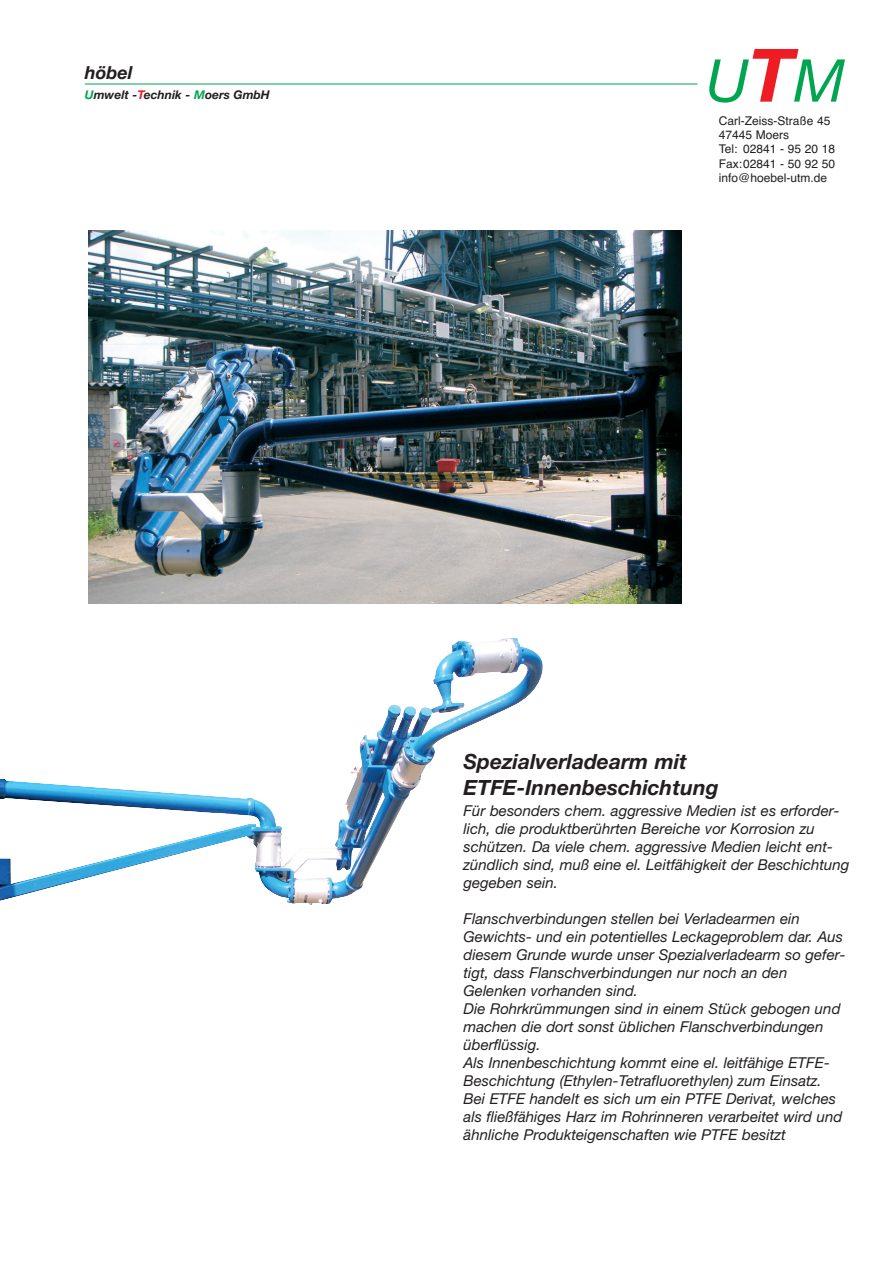
<style>
.page{position:relative;width:893px;height:1263px;background:#fff}
.page>*{position:absolute;margin:0;border:0;box-sizing:border-box;transform-origin:0 0}
.t1{font:italic 700 21px/25.2px "Helvetica Neue";color:#231f20}
.t2{font:italic 700 18px "Helvetica Neue";color:#231f20}
.t3{font:italic 15px/18px "Helvetica Neue";color:#231f20}
.t4{font:12px/14.4px "Helvetica";color:#231f20}
.t5{font:italic 700 12px "Helvetica Neue";color:#231f20}
.s1{color:#00a54f}
.s2{color:#ee1d23}
</style>
<div class="page">
<svg style="left:709px;top:49px;width:136px;height:54px"></svg>
<hr style="left:85px;top:84px;width:612px;height:1px;background:#00a54f">
<img style="left:89px;top:231px;width:592px;height:373px">
<img style="left:0;top:638px;width:543px;height:267px">
<p class="t2" style="left:85px;top:66px;width:49px">höbel</p>
<p class="t5" style="left:85px;top:91px;width:186px"><span class="s1">U</span>mwelt -<span class="s2">T</span>echnik - <span class="s1">M</span>oers GmbH</p>
<p class="t4" style="left:718px;top:114px;width:118px">Carl-Zeiss-Straße 45<br>47445 Moers<br>Tel: 02841 - 95 20 18<br>Fax:02841 - 50 92 50 info@hoebel-utm.de</p>
<h1 class="t1" style="left:463px;top:751px;width:257px">Spezialverladearm mit<br>ETFE-Innenbeschichtung</h1>
<p class="t3" style="left:463px;top:803px;width:387px">Für besonders chem. aggressive Medien ist es erforder&shy;lich, die produktberührten Bereiche vor Korrosion zu schützen. Da viele chem. aggressive Medien leicht ent&shy;zündlich sind, muß eine el. Leitfähigkeit der Beschichtung gegeben sein.</p>
<p class="t3" style="left:463px;top:911px;width:383px">Flanschverbindungen stellen bei Verladearmen ein Gewichts- und ein potentielles Leckageproblem dar. Aus diesem Grunde wurde unser Spezialverladearm so gefer&shy;tigt, dass Flanschverbindungen nur noch an den Gelenken vorhanden sind.<br>Die Rohrkrümmungen sind in einem Stück gebogen und machen die dort sonst üblichen Flanschverbindungen überflüssig.<br>Als Innenbeschichtung kommt eine el. leitfähige ETFE-Beschichtung (Ethylen-Tetrafluorethylen) zum Einsatz.<br>Bei ETFE handelt es sich um ein PTFE Derivat, welches als fließfähiges Harz im Rohrinneren verarbeitet wird und ähnliche Produkteigenschaften wie PTFE besitzt</p>
</div>
